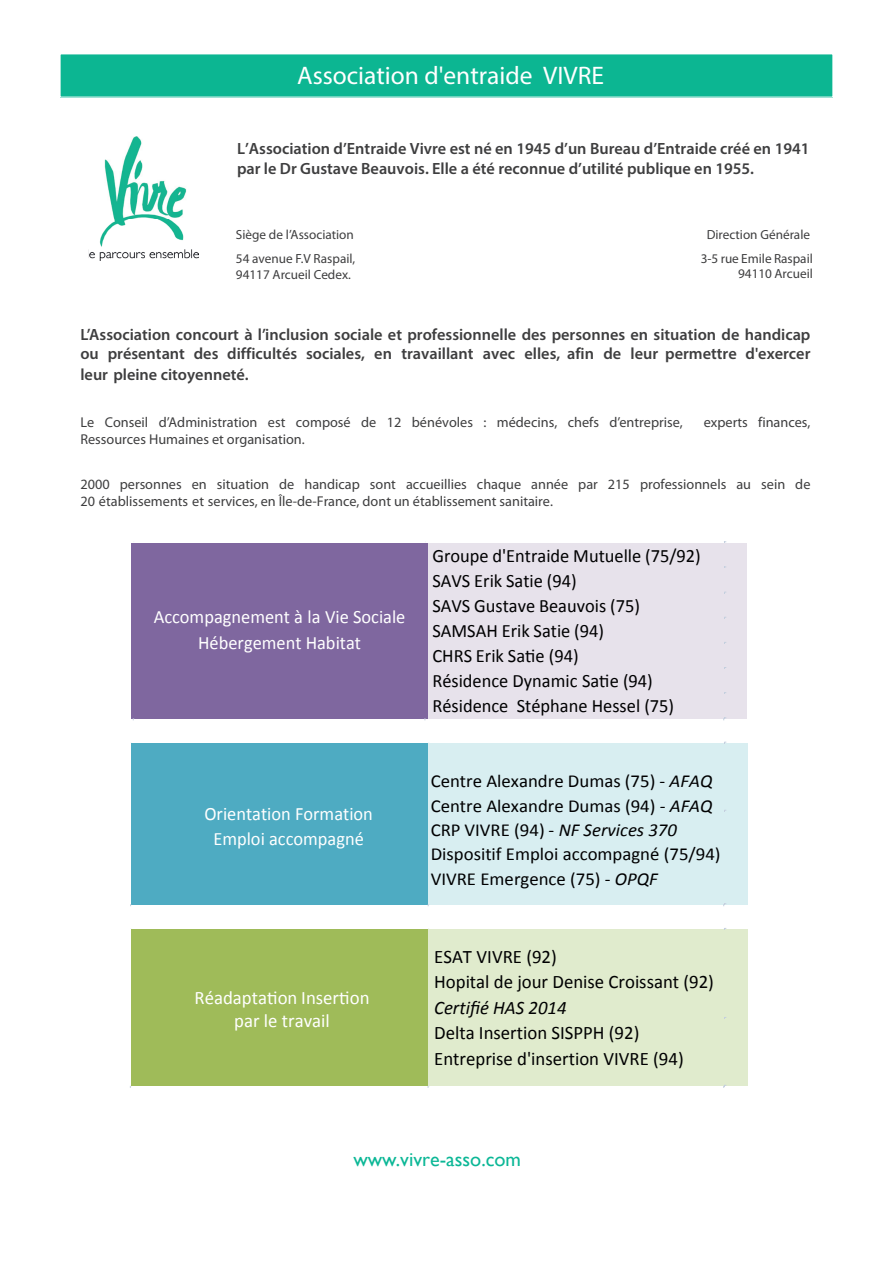
<style>
.page{position:relative;width:893px;height:1263px;background:#fff}
.page>*{position:absolute;margin:0;border:0;box-sizing:border-box;transform-origin:0 0}
.t1{font:25.5px "Myriad Pro";color:#fff}
.t2{font:19.95px "Gill Sans";color:#0bb796}
.t3{font:19.05px/25.5px "Calibri";color:#000001}
.t4{font:19.05px/23px "Calibri";color:#fff;text-align:center}
.t5{font:italic 19.05px "Calibri";color:#000001}
.t6{font:18.9px/25.2px "Calibri";color:#000001}
.t7{font:18.9px/25.2px "Calibri";color:#fff;text-align:center}
.t8{font:18.3px/24.3px "Calibri";color:#000001}
.t9{font:600 16.35px/20px "Myriad Pro";color:#3e3e3f}
.t10{font:14.25px/17.1px "Myriad Pro";color:#3e3e3f}
.t11{font:13.2px/24.5px "Myriad Pro";color:#3e3e3f}
.s1{font-style:italic}
</style>
<div class="page">
<div style="left:60px;top:54px;width:773px;height:43px;background:#0cb692"></div>
<div style="left:60px;top:53px;width:773px;height:45px;border:1px solid #fff"></div>
<img style="left:88px;top:137px;width:110px;height:123px">
<div style="left:132px;top:743px;width:297px;height:162px;background:#4eabc2"></div>
<div style="left:428px;top:743px;width:320px;height:162px;background:#d8eef1"></div>
<div style="left:131px;top:929px;width:298px;height:157px;background:#9fbb59"></div>
<div style="left:428px;top:929px;width:320px;height:157px;background:#e0ebcd"></div>
<div style="left:132px;top:543px;width:308px;height:176px;background:#7f679f"></div>
<div style="left:428px;top:543px;width:319px;height:176px;background:#e7e2eb"></div>
<h1 class="t1" style="left:297px;top:60px;width:308px">Association d'entraide VIVRE</h1>
<p class="t9" style="left:237px;top:138px;width:574px;line-height:19.5px">L’Association d’Entraide Vivre est né en 1945 d’un Bureau d’Entraide créé en 1941 par le Dr Gustave Beauvois. Elle a été reconnue d’utilité publique en 1955.</p>
<p class="t11" style="left:236px;top:222px;width:121px">Siège de l’Association<br>54 avenue F.V Raspail,</p>
<p class="t11" style="left:236px;top:262px;width:116px">94117 Arcueil Cedex.</p>
<p class="t11" style="left:701px;top:222px;width:114px;line-height:23.9px;text-align:center">Direction Générale<br>3-5 rue Emile Raspail</p>
<p class="t11" style="left:738px;top:261px;width:76px">94110 Arcueil</p>
<p class="t9" style="left:80px;top:324px;width:731px;text-align:justify">L’Association concourt à l’inclusion sociale et professionnelle des personnes en situation de handicap ou présentant des difficultés sociales, en travaillant avec elles, afin de leur permettre d'exercer leur pleine citoyenneté.</p>
<p class="t10" style="left:80px;top:414px;width:604px">Le Conseil d’Administration est composé de 12 bénévoles : médecins, chefs d’entreprise,</p>
<p class="t10" style="left:704px;top:414px;width:108px">experts finances,</p>
<p class="t10" style="left:80px;top:431px;width:226px">Ressources Humaines et organisation.</p>
<p class="t10" style="left:80px;top:475px;width:731px">2000 personnes en situation de handicap sont accueillies chaque année par 215 professionnels au sein de<br>20 établissements et services, en Île-de-France, dont un établissement sanitaire.</p>
<p class="t7" style="left:154px;top:605px;width:253px">Accompagnement à la Vie Sociale<br>Hébergement Habitat</p>
<p class="t7" style="left:204px;top:801px;width:170px">Orientation Formation<br>Emploi accompagné</p>
<p class="t4" style="left:194px;top:986px;width:177px">Réadaptation Insertion par le travail</p>
<p class="t6" style="left:432px;top:543px;width:270px">Groupe d'Entraide Mutuelle (75/92)<br>SAVS Erik Satie (94)<br>SAVS Gustave Beauvois (75)<br>SAMSAH Erik Satie (94)<br>CHRS Erik Satie (94)<br>Résidence Dynamic Satie (94)<br>Résidence Stéphane Hessel (75)</p>
<p class="t8" style="left:431px;top:769px;width:291px">Centre Alexandre Dumas (75) - <span class="s1">AFAQ </span>Centre Alexandre Dumas (94) <span class="s1">- AFAQ </span>CRP VIVRE (94) - <span class="s1">NF Services 370<br></span>Dispositif Emploi accompagné (75/94)<br>VIVRE Emergence (75) - <span class="s1">OPQF</span></p>
<p class="t3" style="left:434px;top:944px;width:281px">ESAT VIVRE (92)<br>Hopital de jour Denise Croissant (92)</p>
<p class="t5" style="left:434px;top:994px;width:134px">Certifié HAS 2014</p>
<p class="t3" style="left:434px;top:1020px;width:251px">Delta Insertion SISPPH (92)<br>Entreprise d'insertion VIVRE (94)</p>
<p class="t2" style="left:353px;top:1147px;width:169px">www.vivre-asso.com</p>
</div>
